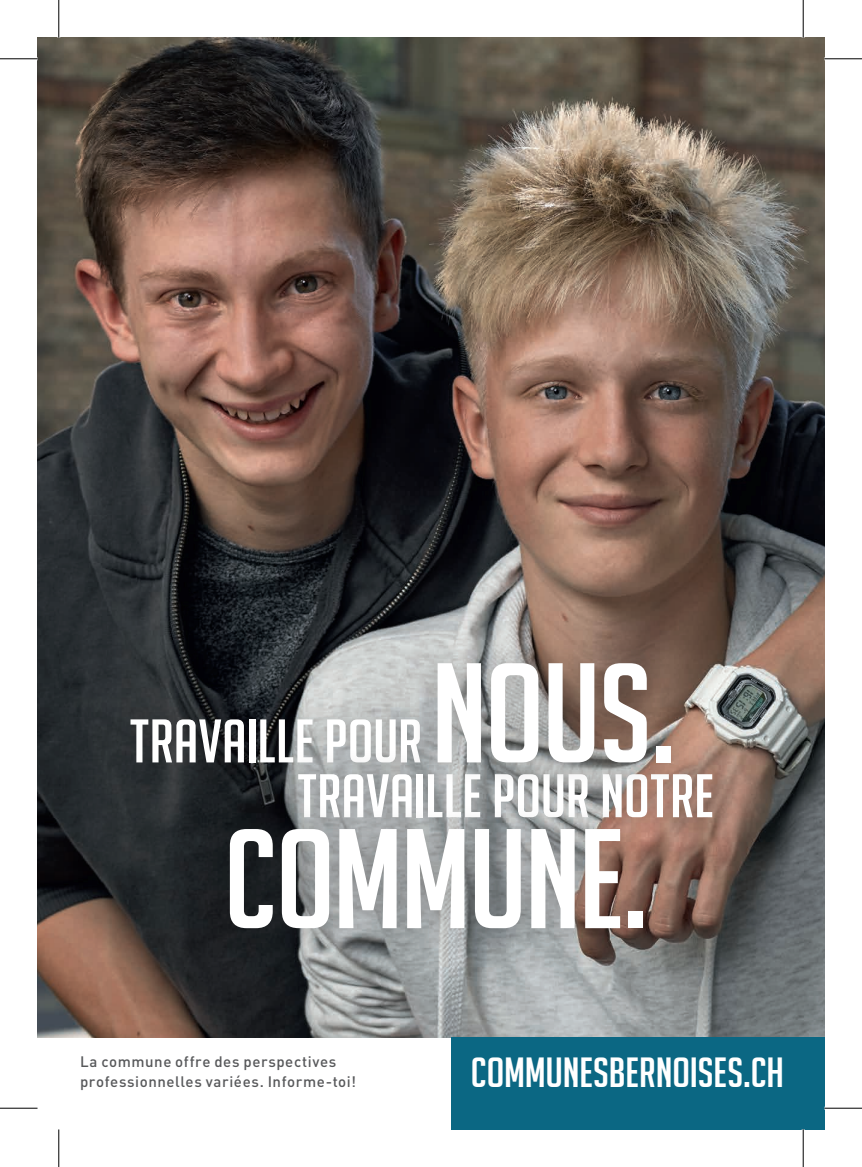
<style>
.page{position:relative;width:862px;height:1167px;background:#fff}
.page>*{position:absolute;margin:0;border:0;box-sizing:border-box;transform-origin:0 0}
.t1{font:138px/165.8px "Big Noodle Titling";letter-spacing:-.015em;color:#fff;text-align:right;scale:1.06 1}
.t2{font:60px/54.8px "Big Noodle Titling";letter-spacing:.005em;color:#fff;scale:1.06 1}
.t3{font:41px "Big Noodle Titling";color:#fff;scale:1.06 1}
.t4{font:500 15px/20px "DIN Pro";letter-spacing:.035em;color:#57585a}
</style>
<div class="page">
<img style="left:38px;top:38px;width:786px;height:999px">
<div style="left:104px;top:691px;width:343px;height:99px;background:#231f20;opacity:.3"></div>
<div style="left:272px;top:746px;width:466px;height:99px;background:#231f20;opacity:.3"></div>
<div style="left:409px;top:636px;width:289px;height:153px;background:#231f20;opacity:.3"></div>
<div style="left:203px;top:801px;width:468px;height:155px;background:#231f20;opacity:.3"></div>
<div style="left:451px;top:1037px;width:373px;height:92px;background:#0b6783"></div>
<hr style="left:0;top:58px;width:38px;height:1px;background:#000">
<hr style="left:824px;top:58px;width:38px;height:1px;background:#000">
<hr style="left:0;top:1107px;width:38px;height:1px;background:#000">
<hr style="left:824px;top:1107px;width:38px;height:1px;background:#000">
<hr style="left:58px;top:0;width:1px;height:37px;background:#000">
<hr style="left:58px;top:1129px;width:1px;height:37px;background:#000">
<hr style="left:802px;top:0;width:1px;height:37px;background:#000">
<hr style="left:802px;top:1129px;width:1px;height:37px;background:#000">
<h1 class="t1" style="left:224px;top:630px;width:427px">NOUS.<br>COMMUNE.</h1>
<h2 class="t2" style="left:297px;top:713px;width:394px;text-indent:-168px">TRAVAILLE POUR<br>TRAVAILLE POUR NOTRE</h2>
<p class="t4" style="left:80px;top:1050px;width:277px">La commune offre des perspectives professionnelles variées. Informe-toi!</p>
<h3 class="t3" style="left:470px;top:1050px;width:297px">COMMUNESBERNOISES.CH</h3>
</div>
